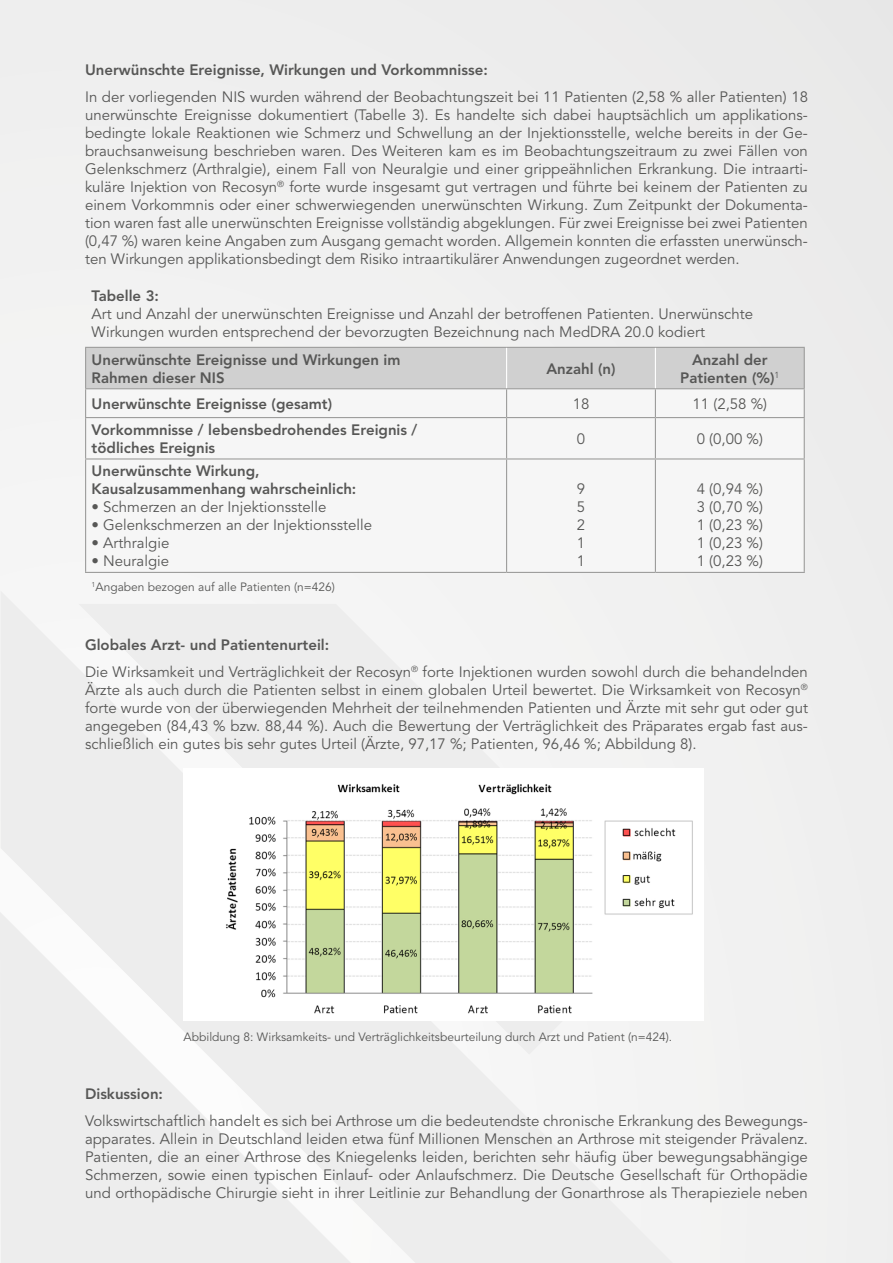
<style>
.page{position:relative;width:893px;height:1263px;background:#efefef}
.page>*{position:absolute;margin:0;border:0;box-sizing:border-box;transform-origin:0 0}
.t1{font:15px/18px "Avenir";color:#575756;text-align:justify}
.t2{font:800 15px/18px "Avenir";color:#575756}
.t3{font:12px "Avenir";color:#575756}
.s1{font-weight:800}
</style>
<div class="page">
<svg style="left:1px;top:768px;width:672px;height:495px"></svg>
<svg style="left:1px;top:912px;width:350px;height:351px"></svg>
<img style="left:184px;top:769px;width:520px;height:252px">
<svg style="left:86px;top:418px;width:718px;height:154px"></svg>
<hr style="left:506px;top:418px;width:1px;height:40px;background:#9d9d9c">
<hr style="left:655px;top:418px;width:1px;height:40px;background:#9d9d9c">
<hr style="left:506px;top:459px;width:1px;height:113px;background:#9d9d9c">
<hr style="left:655px;top:459px;width:1px;height:113px;background:#9d9d9c">
<svg style="left:85px;top:347px;width:720px;height:70px"></svg>
<hr style="left:85px;top:417px;width:422px;height:1px;background:#9d9d9c">
<hr style="left:85px;top:418px;width:1px;height:40px;background:#9d9d9c">
<hr style="left:507px;top:417px;width:148px;height:1px;background:#9d9d9c">
<hr style="left:655px;top:417px;width:150px;height:1px;background:#9d9d9c">
<hr style="left:804px;top:418px;width:1px;height:40px;background:#9d9d9c">
<hr style="left:85px;top:458px;width:422px;height:1px;background:#9d9d9c">
<hr style="left:85px;top:459px;width:1px;height:113px;background:#9d9d9c">
<hr style="left:507px;top:458px;width:148px;height:1px;background:#9d9d9c">
<hr style="left:655px;top:458px;width:150px;height:1px;background:#9d9d9c">
<hr style="left:804px;top:459px;width:1px;height:113px;background:#9d9d9c">
<hr style="left:85px;top:572px;width:422px;height:1px;background:#9d9d9c">
<hr style="left:507px;top:572px;width:148px;height:1px;background:#9d9d9c">
<hr style="left:655px;top:572px;width:150px;height:1px;background:#9d9d9c">
<p class="t2" style="left:85px;top:61px;width:404px">Unerwünschte Ereignisse, Wirkungen und Vorkommnisse:</p>
<p class="t1" style="left:85px;top:88px;width:724px">In der vorliegenden NIS wurden während der Beobachtungszeit bei 11 Patienten (2,58 % aller Patienten) 18 unerwünschte Ereignisse dokumentiert (Tabelle 3). Es handelte sich dabei hauptsächlich um applikations&shy;bedingte lokale Reaktionen wie Schmerz und Schwellung an der Injektionsstelle, welche bereits in der Ge&shy;brauchsanweisung beschrieben waren. Des Weiteren kam es im Beobachtungszeitraum zu zwei Fällen von Gelenkschmerz (Arthralgie), einem Fall von Neuralgie und einer grippeähnlichen Erkrankung. Die intraarti&shy;kuläre Injektion von Recosyn<sup>®</sup> forte wurde insgesamt gut vertragen und führte bei keinem der Patienten zu einem Vorkommnis oder einer schwerwiegenden unerwünschten Wirkung. Zum Zeitpunkt der Dokumenta&shy;tion waren fast alle unerwünschten Ereignisse vollständig abgeklungen. Für zwei Ereignisse bei zwei Patienten (0,47 %) waren keine Angaben zum Ausgang gemacht worden. Allgemein konnten die erfassten unerwünsch&shy;ten Wirkungen applikationsbedingt dem Risiko intraartikulärer Anwendungen zugeordnet werden.</p>
<p class="t2" style="left:92px;top:287px;width:69px">Tabelle 3:</p>
<p class="t1" style="left:92px;top:305px;width:663px">Art und Anzahl der unerwünschten Ereignisse und Anzahl der betroffenen Patienten. Unerwünschte<br>Wirkungen wurden entsprechend der bevorzugten Bezeichnung nach MedDRA 20.0 kodiert</p>
<p class="t2" style="left:92px;top:350px;width:310px">Unerwünschte Ereignisse und Wirkungen im<br>Rahmen dieser NIS</p>
<p class="t2" style="left:546px;top:359px;width:71px">Anzahl (n)</p>
<p class="t2" style="left:680px;top:350px;width:101px;text-align:center">Anzahl der<br>Patienten (%)<sup>1</sup></p>
<p class="t2" style="left:92px;top:395px;width:242px">Unerwünschte Ereignisse (gesamt)</p>
<p class="t1" style="left:573px;top:395px;width:18px">18</p>
<p class="t1" style="left:693px;top:395px;width:76px">11 (2,58 %)</p>
<p class="t2" style="left:92px;top:421px;width:327px">Vorkommnisse / lebensbedrohendes Ereignis / tödliches Ereignis</p>
<p class="t1" style="left:577px;top:430px;width:10px">0</p>
<p class="t1" style="left:697px;top:430px;width:68px">0 (0,00 %)</p>
<p class="t2" style="left:92px;top:462px;width:266px">Unerwünschte Wirkung,<br>Kausalzusammenhang wahrscheinlich:</p>
<p class="t1" style="left:92px;top:499px;width:236px">• Schmerzen an der Injektionsstelle</p>
<p class="t1" style="left:92px;top:517px;width:282px">• Gelenkschmerzen an der Injektionsstelle</p>
<p class="t1" style="left:92px;top:535px;width:79px">• Arthralgie</p>
<p class="t1" style="left:92px;top:553px;width:79px">• Neuralgie</p>
<p class="t1" style="left:577px;top:481px;width:10px">9<br>5<br>2<br>1<br>1</p>
<p class="t1" style="left:697px;top:481px;width:68px">4 (0,94 %)<br>3 (0,70 %)<br>1 (0,23 %)<br>1 (0,23 %)<br>1 (0,23 %)</p>
<p class="t3" style="left:92px;top:580px;width:245px"><sup>1</sup>Angaben bezogen auf alle Patienten (n=426)</p>
<p class="t1" style="left:85px;top:632px;width:724px;line-height:26.5px"><span class="s1">Globales Arzt- und Patientenurteil:<br></span>Die Wirksamkeit und Verträglichkeit der Recosyn<sup>®</sup> forte Injektionen wurden sowohl durch die behandelnden</p>
<p class="t1" style="left:85px;top:681px;width:724px">Ärzte als auch durch die Patienten selbst in einem globalen Urteil bewertet. Die Wirksamkeit von Recosyn<sup>® </sup>forte wurde von der überwiegenden Mehrheit der teilnehmenden Patienten und Ärzte mit sehr gut oder gut angegeben (84,43 % bzw. 88,44 %). Auch die Bewertung der Verträglichkeit des Präparates ergab fast aus&shy;schließlich ein gutes bis sehr gutes Urteil (Ärzte, 97,17 %; Patienten, 96,46 %; Abbildung 8).</p>
<p class="t3" style="left:184px;top:1029px;width:490px">Abbildung 8: Wirksamkeits- und Verträglichkeitsbeurteilung durch Arzt und Patient (n=424).</p>
<p class="t2" style="left:85px;top:1085px;width:80px">Diskussion:</p>
<p class="t1" style="left:85px;top:1112px;width:724px">Volkswirtschaftlich handelt es sich bei Arthrose um die bedeutendste chronische Erkrankung des Bewegungs&shy;apparates. Allein in Deutschland leiden etwa fünf Millionen Menschen an Arthrose mit steigender Prävalenz.<br>Patienten, die an einer Arthrose des Kniegelenks leiden, berichten sehr häufig über bewegungsabhängige Schmerzen, sowie einen typischen Einlauf- oder Anlaufschmerz. Die Deutsche Gesellschaft für Orthopädie und orthopädische Chirurgie sieht in ihrer Leitlinie zur Behandlung der Gonarthrose als Therapieziele neben</p>
</div>
